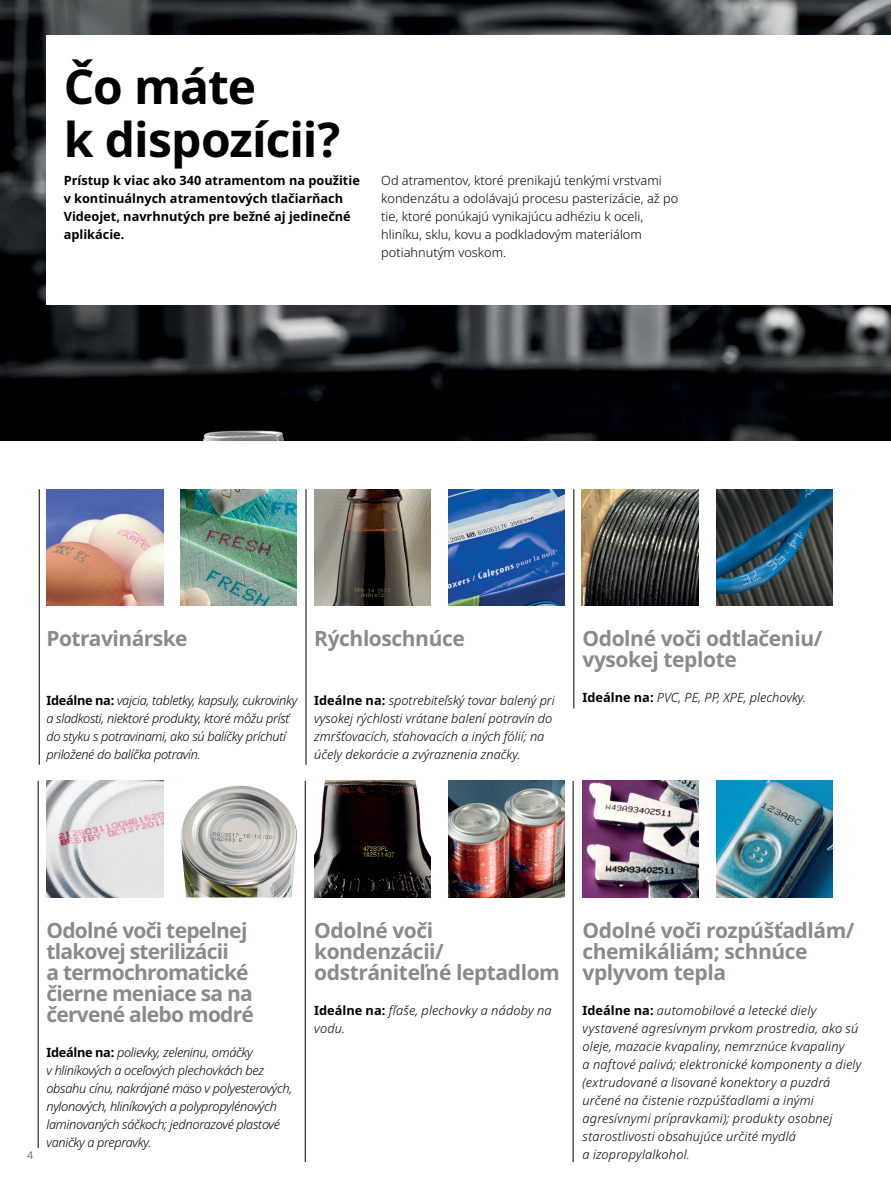
<style>
.page{position:relative;width:891px;height:1188px;background:#fff}
.page>*{position:absolute;margin:0;border:0;box-sizing:border-box;transform-origin:0 0}
.t1{font:700 48px/52.5px "Noto Sans";letter-spacing:-.02em;color:#000}
.t2{font:700 21px/21px "Noto Sans";letter-spacing:-.02em;color:#888c87}
.t3{font:italic 300 12.75px/18px "Noto Sans";color:#000}
.t4{font:italic 300 12.75px/18px "Noto Sans";letter-spacing:-.025em;color:#000}
.t5{font:300 12.75px/18px "Noto Sans";color:#000}
.t6{font:700 12.75px/18px "Noto Sans";color:#000}
.t7{font:300 10.5px "Noto Sans";color:#414042}
.s1{font-weight:700;font-style:normal}
</style>
<div class="page">
<img style="left:0;top:0;width:891px;height:441px">
<div style="left:46px;top:36px;width:845px;height:269px;background:#fff"></div>
<img style="left:180px;top:489px;width:117px;height:117px">
<img style="left:314px;top:489px;width:117px;height:117px">
<img style="left:448px;top:489px;width:117px;height:117px">
<img style="left:582px;top:489px;width:116px;height:117px">
<img style="left:716px;top:489px;width:117px;height:117px">
<img style="left:46px;top:489px;width:117px;height:117px">
<img style="left:46px;top:781px;width:117px;height:116px">
<img style="left:180px;top:786px;width:117px;height:111px">
<img style="left:314px;top:781px;width:117px;height:116px">
<img style="left:448px;top:781px;width:117px;height:116px">
<img style="left:582px;top:781px;width:117px;height:116px">
<img style="left:716px;top:781px;width:117px;height:116px">
<hr style="left:39px;top:489px;width:1px;height:276px;background:#000">
<hr style="left:306px;top:489px;width:1px;height:276px;background:#000">
<hr style="left:573px;top:489px;width:1px;height:219px;background:#000">
<hr style="left:573px;top:781px;width:1px;height:381px;background:#000">
<hr style="left:305px;top:781px;width:1px;height:381px;background:#000">
<hr style="left:38px;top:781px;width:1px;height:367px;background:#000">
<h1 class="t1" style="left:64px;top:59px;width:278px">Čo máte<br>k dispozícii?</h1>
<p class="t6" style="left:64px;top:171px;width:298px">Prístup k viac ako 340 atramentom na použitie v kontinuálnych atramentových tlačiarňach Videojet, navrhnutých pre bežné aj jedinečné aplikácie.</p>
<p class="t5" style="left:381px;top:172px;width:298px">Od atramentov, ktoré prenikajú tenkými vrstvami kondenzátu a odolávajú procesu pasterizácie, až po tie, ktoré ponúkajú vynikajúcu adhéziu k oceli, hliníku, sklu, kovu a podkladovým materiálom potiahnutým voskom.</p>
<h2 class="t2" style="left:46px;top:627px;width:143px">Potravinárske</h2>
<h2 class="t2" style="left:314px;top:627px;width:152px">Rýchloschnúce</h2>
<p class="t4" style="left:46px;top:691px;width:252px"><span class="s1">Ideálne na:</span> vajcia, tabletky, kapsuly, cukrovinky a sladkosti, niektoré produkty, ktoré môžu prísť do styku s potravinami, ako sú balíčky príchutí priložené do balíčka potravín.</p>
<p class="t3" style="left:314px;top:691px;width:242px"><span class="s1">Ideálne na:</span> spotrebiteľský tovar balený pri vysokej rýchlosti vrátane balení potravín do zmršťovacích, sťahovacích a iných fólií; na účely dekorácie a zvýraznenia značky.</p>
<h2 class="t2" style="left:583px;top:627px;width:241px">Odolné voči odtlačeniu/ vysokej teplote</h2>
<p class="t3" style="left:583px;top:688px;width:225px"><span class="s1">Ideálne na:</span> PVC, PE, PP, XPE, plechovky.</p>
<h2 class="t2" style="left:583px;top:919px;width:274px">Odolné voči rozpúšťadlám/ chemikáliám; schnúce vplyvom tepla</h2>
<p class="t3" style="left:583px;top:1002px;width:280px"><span class="s1">Ideálne na:</span> automobilové a letecké diely vystavené agresívnym prvkom prostredia, ako sú oleje, mazacie kvapaliny, nemrznúce kvapaliny<br>a naftové palivá; elektronické komponenty a diely (extrudované a lisované konektory a puzdrá určené na čistenie rozpúšťadlami a inými agresívnymi prípravkami); produkty osobnej starostlivosti obsahujúce určité mydlá</p>
<h2 class="t2" style="left:46px;top:919px;width:209px">Odolné voči tepelnej tlakovej sterilizácii<br>a termochromatické čierne meniace sa na červené alebo modré</h2>
<p class="t4" style="left:46px;top:1044px;width:247px"><span class="s1">Ideálne na:</span> polievky, zeleninu, omáčky<br>v hliníkových a oceľových plechovkách bez obsahu cínu, nakrájané mäso v polyesterových, nylonových, hliníkových a polypropylénových laminovaných sáčkoch; jednorazové plastové vaničky a prepravky.</p>
<h2 class="t2" style="left:314px;top:919px;width:247px">Odolné voči kondenzácii/ odstrániteľné leptadlom</h2>
<p class="t3" style="left:314px;top:1002px;width:239px"><span class="s1">Ideálne na:</span> fľaše, plechovky a nádoby na vodu.</p>
<p class="t7" style="left:27px;top:1148px;width:7px">4</p>
<p class="t3" style="left:583px;top:1146px;width:109px">a izopropylalkohol.</p>
</div>
